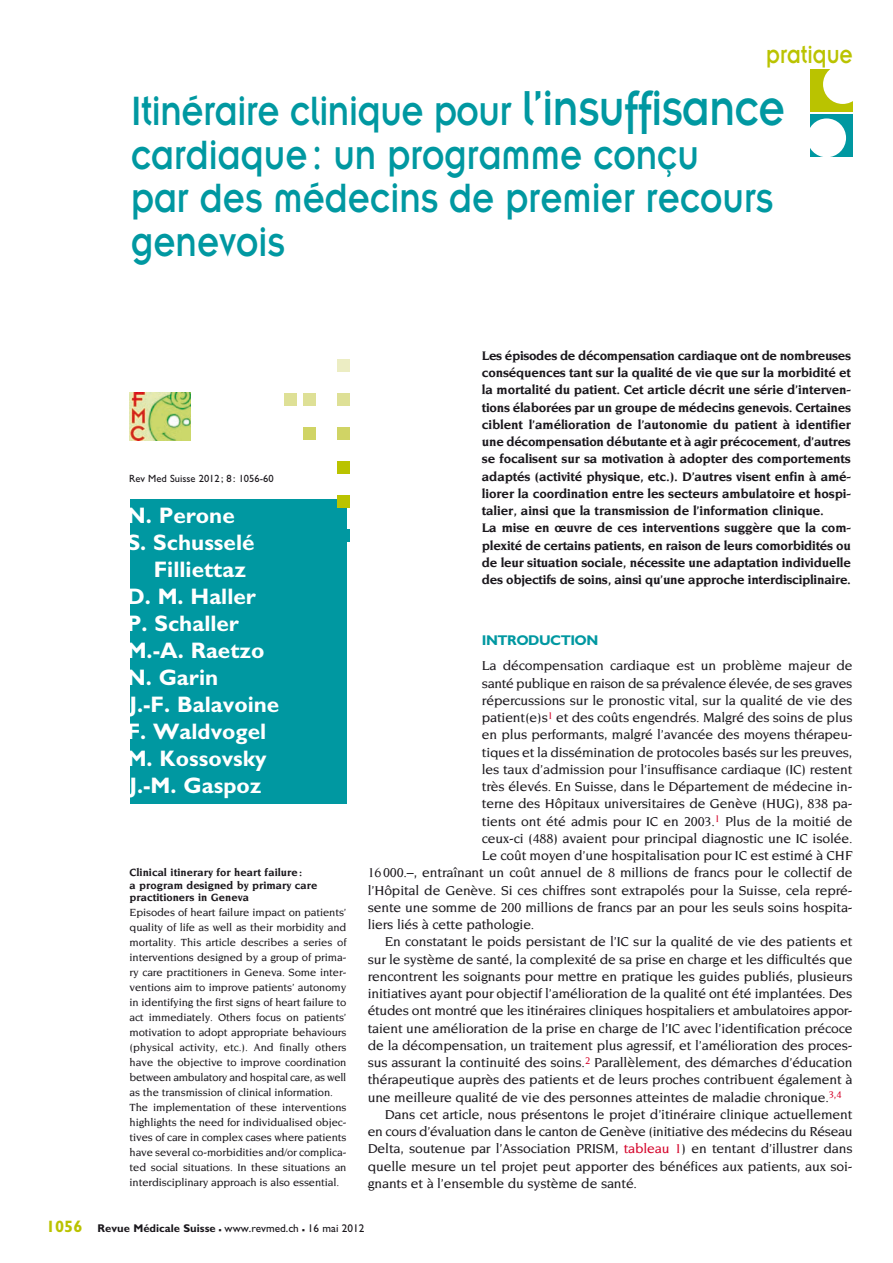
<style>
.page{position:relative;width:893px;height:1263px;background:#fff}
.page>*{position:absolute;margin:0;border:0;box-sizing:border-box;transform-origin:0 0}
.t1{font:45px/43.5px "Insignia";color:#0098a1;scale:.83 1}
.t2{font:27px "Insignia";color:#bac300;scale:.83 1}
.t3{font:700 22.5px "Gill Sans";color:#fff}
.t4{font:700 14.1px "Gill Sans";letter-spacing:-.035em;color:#0098a1}
.t5{font:500 13.95px "Novarese";letter-spacing:-.01em;color:#1a171c}
.t6{font:700 13.5px/17.2px "Novarese";letter-spacing:-.015em;color:#1a171c}
.t7{font:500 11.25px/15px "Novarese";letter-spacing:-.01em;color:#1a171c}
.t8{font:700 11.25px/12.8px "Novarese";color:#1a171c}
.t9{font:11.25px "Gill Sans";color:#1a171c}
.t10{font:10.5px "Gill Sans";color:#1a171c}
.s1{font-size:54px}
.s2{color:#d40028}
.s3{font-weight:700;font-size:16.5px;color:#bac300}
.s4{font-weight:700}
.s5{font-weight:700;font-size:16.5px}
</style>
<div class="page">
<div style="left:130px;top:499px;width:216px;height:304px;background:#0098a1"></div>
<div style="left:337px;top:359px;width:13px;height:13px;background:#ecedc3"></div>
<div style="left:337px;top:393px;width:13px;height:13px;background:#dee096"></div>
<div style="left:337px;top:427px;width:13px;height:13px;background:#d0d465"></div>
<div style="left:303px;top:393px;width:13px;height:13px;background:#dee096"></div>
<div style="left:303px;top:427px;width:13px;height:13px;background:#d0d465"></div>
<div style="left:284px;top:393px;width:13px;height:13px;background:#dee096"></div>
<div style="left:337px;top:461px;width:13px;height:13px;background:#bac300"></div>
<div style="left:337px;top:495px;width:13px;height:13px;background:#bac300"></div>
<div style="left:337px;top:529px;width:13px;height:13px;background:#0098a1"></div>
<div style="left:810px;top:69px;width:42px;height:42px;background:#bac300"></div>
<div style="left:823px;top:65px;width:39px;height:39px;background:#fff;border-radius:50%"></div>
<div style="left:810px;top:114px;width:42px;height:42px;background:#0098a1"></div>
<div style="left:807px;top:118px;width:39px;height:39px;background:#fff;border-radius:50%"></div>
<img style="left:130px;top:393px;width:61px;height:47px">
<h2 class="t2" style="left:766px;top:41px;width:106px">pratique</h2>
<h1 class="t1" style="left:131px;top:89px;width:790px">Itinéraire clinique pour <span class="s1">l’insuffisance </span>cardiaque: un programme conçu<br>par des médecins de premier recours genevois</h1>
<p class="t10" style="left:129px;top:473px;width:146px">Rev Med Suisse 2012; 8 : 1056-60</p>
<h3 class="t3" style="left:127px;top:502px;width:110px">N. Perone</h3>
<h3 class="t3" style="left:127px;top:529px;width:129px">S. Schusselé</h3>
<h3 class="t3" style="left:154px;top:556px;width:94px">Filliettaz</h3>
<h3 class="t3" style="left:127px;top:583px;width:131px">D. M. Haller</h3>
<h3 class="t3" style="left:127px;top:610px;width:114px">P. Schaller</h3>
<h3 class="t3" style="left:127px;top:637px;width:139px">M.-A. Raetzo</h3>
<h3 class="t3" style="left:127px;top:664px;width:93px">N. Garin</h3>
<h3 class="t3" style="left:130px;top:691px;width:151px">J.-F. Balavoine</h3>
<h3 class="t3" style="left:127px;top:718px;width:141px">F. Waldvogel</h3>
<h3 class="t3" style="left:127px;top:745px;width:141px">M. Kossovsky</h3>
<h3 class="t3" style="left:130px;top:772px;width:134px">J.-M. Gaspoz</h3>
<p class="t8" style="left:130px;top:866px;width:189px">Clinical itinerary for heart failure:<br>a program designed by primary care practitioners in Geneva</p>
<p class="t7" style="left:130px;top:905px;width:218px">Episodes of heart failure impact on patients’ quality of life as well as their morbidity and mortality. This article describes a series of interventions designed by a group of prima&shy;ry care practitioners in Geneva. Some inter&shy;ventions aim to improve patients’ autonomy in identifying the first signs of heart failure to act immediately. Others focus on patients’ motivation to adopt appropriate behaviours (physical activity, etc.). And finally others have the objective to improve coordination between ambulatory and hospital care, as well as the transmission of clinical information.<br>The implementation of these interventions highlights the need for individualised objec&shy;tives of care in complex cases where patients have several co-morbidities and/or complica&shy;ted social situations. In these situations an interdisciplinary approach is also essential.</p>
<p class="t6" style="left:482px;top:347px;width:371px">Les épisodes de décompensation cardiaque ont de nombreuses conséquences tant sur la qualité de vie que sur la morbidité et la mortalité du patient. Cet article décrit une série d’interven&shy;tions élaborées par un groupe de médecins genevois. Certaines ciblent l’amélioration de l’autonomie du patient à identifier une décompensation débutante et à agir précocement, d’autres se focalisent sur sa motivation à adopter des comportements adaptés (activité physique, etc.). D’autres visent enfin à amé&shy;liorer la coordination entre les secteurs ambulatoire et hospi&shy;talier, ainsi que la transmission de l’information clinique.<br>La mise en œuvre de ces interventions suggère que la com&shy;plexité de certains patients, en raison de leurs comorbidités ou de leur situation sociale, nécessite une adaptation individuelle des objectifs de soins, ainsi qu’une approche interdisciplinaire.</p>
<p class="t4" style="left:482px;top:632px;width:118px">INTRODUCTION</p>
<p class="t5" style="left:482px;top:658px;width:372px">La décompensation cardiaque est un problème majeur de</p>
<p class="t5" style="left:482px;top:675px;width:372px">santé publique en raison de sa prévalence élevée, de ses graves</p>
<p class="t5" style="left:482px;top:692px;width:372px">répercussions sur le pronostic vital, sur la qualité de vie des</p>
<p class="t5" style="left:482px;top:710px;width:372px">patient(e)s<sup>1</sup> et des coûts engendrés. Malgré des soins de plus</p>
<p class="t5" style="left:482px;top:727px;width:372px">en plus performants, malgré l’avancée des moyens thérapeu-</p>
<p class="t5" style="left:482px;top:744px;width:372px">tiques et la dissémination de protocoles basés sur les preuves,</p>
<p class="t5" style="left:482px;top:761px;width:372px">les taux d’admission pour l’insuffisance cardiaque (IC) restent</p>
<p class="t5" style="left:482px;top:779px;width:372px">très élevés. En Suisse, dans le Département de médecine in-</p>
<p class="t5" style="left:482px;top:796px;width:372px">terne des Hôpitaux universitaires de Genève (HUG), 838 pa-</p>
<p class="t5" style="left:482px;top:813px;width:372px">tients ont été admis pour IC en 2003.<sup>1</sup> Plus de la moitié de</p>
<p class="t5" style="left:482px;top:830px;width:372px">ceux-ci (488) avaient pour principal diagnostic une IC isolée.</p>
<p class="t5" style="left:482px;top:848px;width:372px">Le coût moyen d’une hospitalisation pour IC est estimé à CHF</p>
<p class="t5" style="left:368px;top:865px;width:486px">16000.–, entraînant un coût annuel de 8 millions de francs pour le collectif de</p>
<p class="t5" style="left:368px;top:882px;width:486px">l’Hôpital de Genève. Si ces chiffres sont extrapolés pour la Suisse, cela repré-</p>
<p class="t5" style="left:368px;top:899px;width:486px">sente une somme de 200 millions de francs par an pour les seuls soins hospita-</p>
<p class="t5" style="left:368px;top:917px;width:168px">liers liés à cette pathologie.</p>
<p class="t5" style="left:385px;top:934px;width:469px">En constatant le poids persistant de l’IC sur la qualité de vie des patients et</p>
<p class="t5" style="left:368px;top:951px;width:486px">sur le système de santé, la complexité de sa prise en charge et les difficultés que</p>
<p class="t5" style="left:368px;top:969px;width:486px">rencontrent les soignants pour mettre en pratique les guides publiés, plusieurs</p>
<p class="t5" style="left:368px;top:986px;width:486px">initiatives ayant pour objectif l’amélioration de la qualité ont été implantées. Des</p>
<p class="t5" style="left:368px;top:1003px;width:486px">études ont montré que les itinéraires cliniques hospitaliers et ambulatoires appor-</p>
<p class="t5" style="left:368px;top:1020px;width:486px">taient une amélioration de la prise en charge de l’IC avec l’identification précoce</p>
<p class="t5" style="left:368px;top:1038px;width:486px">de la décompensation, un traitement plus agressif, et l’amélioration des proces-</p>
<p class="t5" style="left:368px;top:1055px;width:486px">sus assurant la continuité des soins.<sup>2</sup> Parallèlement, des démarches d’éducation</p>
<p class="t5" style="left:368px;top:1072px;width:486px">thérapeutique auprès des patients et de leurs proches contribuent également à</p>
<p class="t5" style="left:368px;top:1089px;width:475px">une meilleure qualité de vie des personnes atteintes de maladie chronique.<sup>3,4</sup></p>
<p class="t5" style="left:385px;top:1106px;width:469px">Dans cet article, nous présentons le projet d’itinéraire clinique actuellement</p>
<p class="t5" style="left:368px;top:1124px;width:486px">en cours d’évaluation dans le canton de Genève (initiative des médecins du Réseau</p>
<p class="t5" style="left:368px;top:1141px;width:486px">Delta, soutenue par l’Association PRISM, <span class="s2">tableau 1</span>) en tentant d’illustrer dans</p>
<p class="t5" style="left:368px;top:1158px;width:486px">quelle mesure un tel projet peut apporter des bénéfices aux patients, aux soi-</p>
<p class="t5" style="left:368px;top:1175px;width:271px">gnants et à l’ensemble du système de santé.</p>
<p class="t9" style="left:46px;top:1222px;width:320px"><span class="s3">1056</span> <span class="s4">Revue Médicale Suisse</span> <span class="s5">–</span> www.revmed.ch <span class="s5">–</span> 16 mai 2012</p>
</div>
